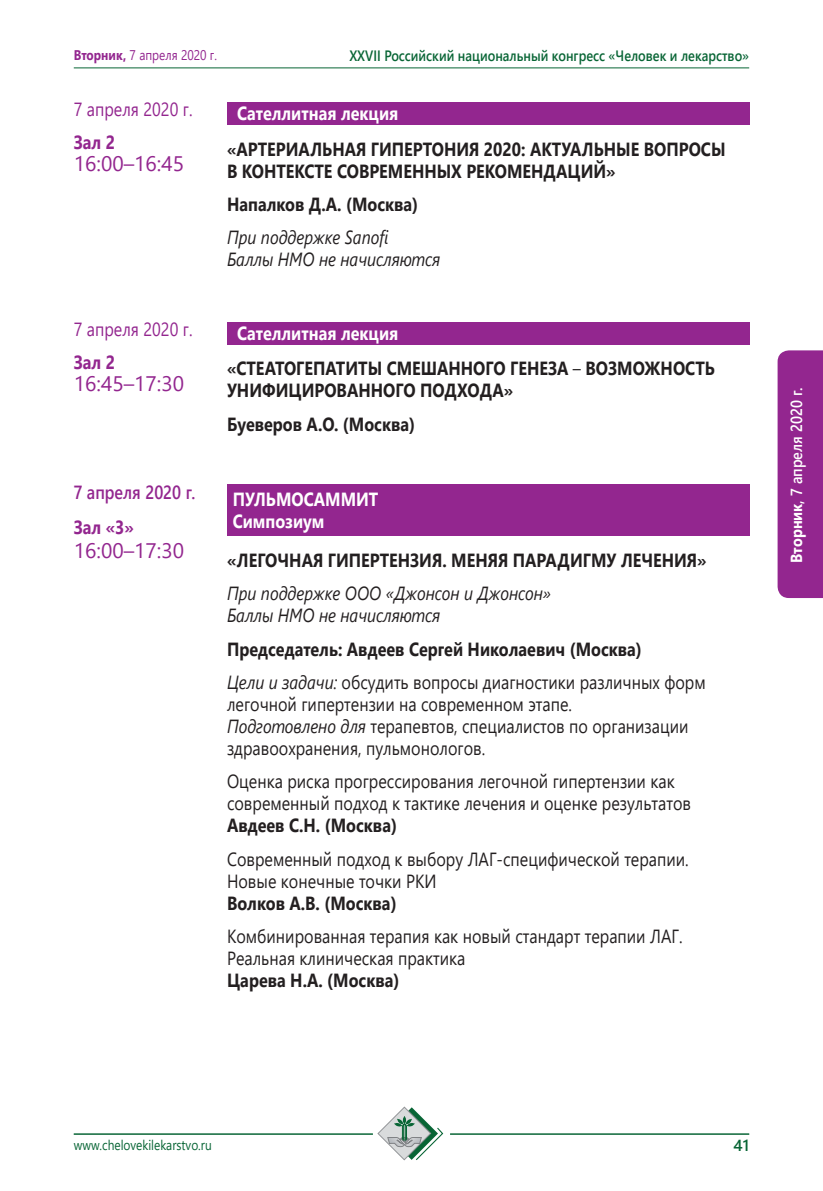
<style>
.page{position:relative;width:823px;height:1191px;background:#fff}
.page>*{position:absolute;margin:0;border:0;box-sizing:border-box;transform-origin:0 0}
.t1{font:21px "Segoe UI";color:#93268f}
.t2{font:700 19px/33.4px "Segoe UI";color:#231f20;scale:.85 1}
.t3{font:19px/22px "Segoe UI";color:#231f20;scale:.85 1}
.t4{font:italic 19px/22px "Segoe UI";color:#231f20;scale:.85 1}
.t5{font:700 19px/22px "Segoe UI";color:#fff;scale:.85 1}
.t6{font:19px "Segoe UI";color:#93268f;scale:.85 1}
.t7{font:700 19px "Segoe UI";color:#93268f;scale:.85 1}
.t8{font:600 19px "Segoe UI";color:#93268f;scale:.85 1}
.t9{font:600 16px "Segoe UI";color:#fff;scale:.9 1}
.t10{font:600 16px "Segoe UI";color:#086535}
.t11{font:600 15px "Segoe UI";color:#086535;scale:.85 1}
.t12{font:14px "Segoe UI";color:#086535;scale:.85 1}
.t13{font:14px "Segoe UI";color:#93268f;scale:.85 1}
.s1{font-weight:700}
.s2{color:#fff}
.s3{font-weight:400}
.s4{font-weight:400;font-style:italic}
.s5{font-style:italic}
</style>
<div class="page">
<hr style="left:74px;top:1133px;width:298px;height:1px;background:#086535">
<hr style="left:450px;top:1133px;width:298px;height:1px;background:#086535">
<svg style="left:377px;top:1106px;width:66px;height:54px"></svg>
<hr style="left:74px;top:67px;width:674px;height:1px;background:#086535">
<div style="left:777px;top:350px;width:45px;height:248px;background:#93268f"></div>
<div style="left:227px;top:322px;width:521px;height:22px;background:#93268f"></div>
<div style="left:227px;top:485px;width:521px;height:51px;background:#93268f"></div>
<div style="left:227px;top:102px;width:521px;height:23px;background:#93268f"></div>
<p class="t13" style="left:74px;top:42px;width:170px"><span class="s1">Вторник,</span> 7 апреля 2020 г.</p>
<p class="t11" style="left:349px;top:41px;width:471px">XXVII Российский национальный конгресс «Человек и лекарство»</p>
<p class="t6" style="left:74px;top:91px;width:141px">7 апреля 2020 г.</p>
<p class="t7" style="left:74px;top:125px;width:50px">Зал 2</p>
<p class="t1" style="left:74px;top:144px;width:112px">16:00–16:45</p>
<p class="t5" style="left:237px;top:101px;width:191px">Сателлитная лекция</p>
<p class="t2" style="left:227px;top:136px;width:587px;line-height:22px">«АРТЕРИАЛЬНАЯ ГИПЕРТОНИЯ 2020: АКТУАЛЬНЫЕ ВОПРОСЫ<br>В КОНТЕКСТЕ СОВРЕМЕННЫХ РЕКОМЕНДАЦИЙ»</p>
<p class="t2" style="left:227px;top:186px;width:226px">Напалков Д.А. (Москва)</p>
<p class="t4" style="left:227px;top:223px;width:252px">При поддержке Sanofi<br>Баллы НМО не начисляются</p>
<p class="t6" style="left:74px;top:311px;width:141px">7 апреля 2020 г.</p>
<p class="t7" style="left:74px;top:344px;width:50px">Зал 2</p>
<p class="t1" style="left:74px;top:364px;width:112px">16:45–17:30</p>
<p class="t8" style="left:74px;top:474px;width:144px">7 апреля 2020 г.</p>
<p class="t7" style="left:74px;top:509px;width:72px">Зал «3»</p>
<p class="t1" style="left:74px;top:531px;width:112px">16:00–17:30</p>
<p class="t2" style="left:227px;top:314px;width:575px;line-height:35.2px;text-indent:10px"><span class="s2">Сателлитная лекция<br></span>«СТЕАТОГЕПАТИТЫ СМЕШАННОГО ГЕНЕЗА <span class="s3">–</span> ВОЗМОЖНОСТЬ</p>
<p class="t2" style="left:227px;top:372px;width:338px">УНИФИЦИРОВАННОГО ПОДХОДА»<br>Буеверов А.О. (Москва)</p>
<p class="t5" style="left:232px;top:487px;width:173px">ПУЛЬМОСАММИТ<br>Симпозиум</p>
<p class="t2" style="left:227px;top:542px;width:565px">«ЛЕГОЧНАЯ ГИПЕРТЕНЗИЯ. МЕНЯЯ ПАРАДИГМУ ЛЕЧЕНИЯ»</p>
<p class="t4" style="left:227px;top:579px;width:382px">При поддержке ООО «Джонсон и Джонсон»<br>Баллы НМО не начисляются</p>
<p class="t2" style="left:227px;top:630px;width:564px">Председатель: Авдеев Сергей Николаевич (Москва)<br><span class="s4">Цели и задачи:</span> <span class="s3">обсудить вопросы диагностики различных форм</span></p>
<p class="t3" style="left:227px;top:691px;width:544px">легочной гипертензии на современном этапе.<br><span class="s5">Подготовлено для</span> терапевтов, специалистов по организации здравоохранения, пульмонологов.</p>
<p class="t3" style="left:227px;top:769px;width:547px">Оценка риска прогрессирования легочной гипертензии как современный подход к тактике лечения и оценке результатов</p>
<p class="t2" style="left:227px;top:807px;width:201px">Авдеев С.Н. (Москва)</p>
<p class="t3" style="left:227px;top:846px;width:544px">Современный подход к выбору ЛАГ-специфической терапии.<br>Новые конечные точки РКИ</p>
<p class="t2" style="left:227px;top:884px;width:201px">Волков А.В. (Москва)</p>
<p class="t3" style="left:227px;top:923px;width:537px">Комбинированная терапия как новый стандарт терапии ЛАГ.<br>Реальная клиническая практика</p>
<p class="t2" style="left:227px;top:962px;width:204px">Царева Н.А. (Москва)</p>
<p class="t9" style="left:780px;top:563px;width:196px;rotate:-90deg"><span class="s1">Вторник</span>, 7 апреля 2020 г.</p>
<p class="t12" style="left:74px;top:1131px;width:164px">www.chelovekilekarstvo.ru</p>
<p class="t10" style="left:733px;top:1130px;width:17px">41</p>
</div>
